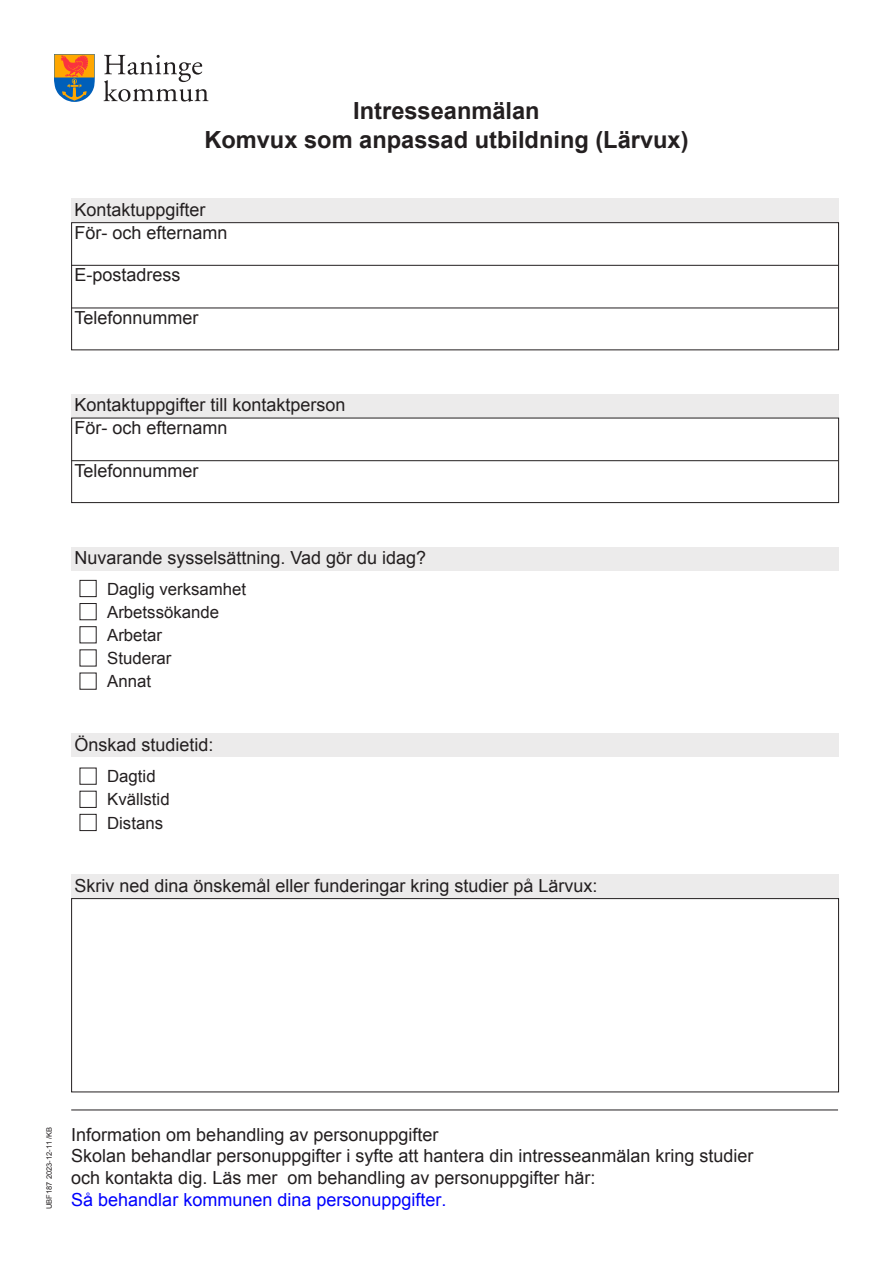
<style>
.page{position:relative;width:893px;height:1263px;background:#fff}
.page>*{position:absolute;margin:0;border:0;box-sizing:border-box;transform-origin:0 0}
.t1{font:700 23.55px/28.3px "Arial";color:#231f20;text-align:center}
.t2{font:18px/21.6px "Arial";color:#231f20}
.t3{font:16.8px "Arial";color:#231f20}
.t4{font:7.5px "Arial";color:#231f20}
.s1{font-style:inherit}
.s2{color:#0001fe}
</style>
<div class="page">
<svg style="left:104px;top:55px;width:104px;height:47px"></svg>
<svg style="left:54px;top:54px;width:41px;height:48px;background:#a18366"></svg>
<div style="left:71px;top:222px;width:768px;height:128px;border:1px solid #231f20"></div>
<div style="left:71px;top:418px;width:768px;height:85px;border:1px solid #231f20"></div>
<div style="left:71px;top:898px;width:768px;height:194px;border:1px solid #231f20"></div>
<hr style="left:71px;top:265px;width:767px;height:1px;background:#231f20">
<hr style="left:71px;top:460px;width:767px;height:1px;background:#231f20">
<hr style="left:71px;top:1109px;width:767px;height:1px;background:#231f20">
<hr style="left:71px;top:308px;width:767px;height:1px;background:#231f20">
<div style="left:71px;top:198px;width:768px;height:24px;background:#ecebeb"></div>
<div style="left:71px;top:394px;width:768px;height:24px;background:#ecebeb"></div>
<div style="left:71px;top:733px;width:768px;height:24px;background:#ecebeb"></div>
<div style="left:71px;top:547px;width:768px;height:23px;background:#ecebeb"></div>
<div style="left:71px;top:874px;width:768px;height:24px;background:#ecebeb"></div>
<div style="left:80px;top:580px;width:16px;height:17px;border:1px solid #231f20"></div>
<div style="left:80px;top:603px;width:16px;height:17px;border:1px solid #231f20"></div>
<div style="left:80px;top:791px;width:16px;height:17px;border:1px solid #231f20"></div>
<div style="left:80px;top:626px;width:16px;height:17px;border:1px solid #231f20"></div>
<div style="left:80px;top:814px;width:16px;height:17px;border:1px solid #231f20"></div>
<p class="t1" style="left:204px;top:98px;width:486px">Intresseanmälan<br>Komvux som anpassad utbildning (Lärvux)</p>
<p class="t2" style="left:74px;top:199px;width:133px">Kontaktuppgifter</p>
<p class="t2" style="left:74px;top:222px;width:155px">För- och efternamn</p>
<p class="t2" style="left:74px;top:264px;width:108px">E-postadress</p>
<p class="t2" style="left:74px;top:307px;width:126px">Telefonnummer</p>
<p class="t2" style="left:74px;top:394px;width:273px">Kontaktuppgifter till kontaktperson</p>
<p class="t2" style="left:74px;top:417px;width:155px">För- och efternamn</p>
<p class="t2" style="left:74px;top:460px;width:126px">Telefonnummer</p>
<p class="t2" style="left:74px;top:547px;width:353px">Nuvarande sysselsättning. Vad gör du idag?</p>
<p class="t3" style="left:107px;top:578px;width:141px">Daglig verksamhet</p>
<p class="t3" style="left:107px;top:601px;width:114px">Arbetssökande</p>
<p class="t3" style="left:107px;top:624px;width:57px">Arbetar</p>
<p class="t3" style="left:107px;top:647px;width:66px">Studerar</p>
<p class="t3" style="left:107px;top:670px;width:45px">Annat</p>
<p class="t2" style="left:74px;top:734px;width:141px">Önskad studietid:</p>
<p class="t3" style="left:107px;top:765px;width:50px">Dagtid</p>
<p class="t3" style="left:107px;top:788px;width:64px">Kvällstid</p>
<p class="t3" style="left:107px;top:812px;width:58px">Distans</p>
<p class="t2" style="left:74px;top:875px;width:525px">Skriv ned dina önskemål eller funderingar kring studier på Lärvux:</p>
<p class="t4" style="left:44px;top:1209px;width:84px;rotate:-90deg">UBF18<span class="s1">7</span> 2023-12-11 /KB</p>
<p class="t2" style="left:71px;top:1124px;width:684px">Information om behandling av personuppgifter<br>Skolan behandlar personuppgifter i syfte att hantera din intresseanmälan kring studier och kontakta dig. Läs mer om behandling av personuppgifter här:<br><span class="s2">Så behandlar kommunen dina personuppgifter.</span></p>
</div>
